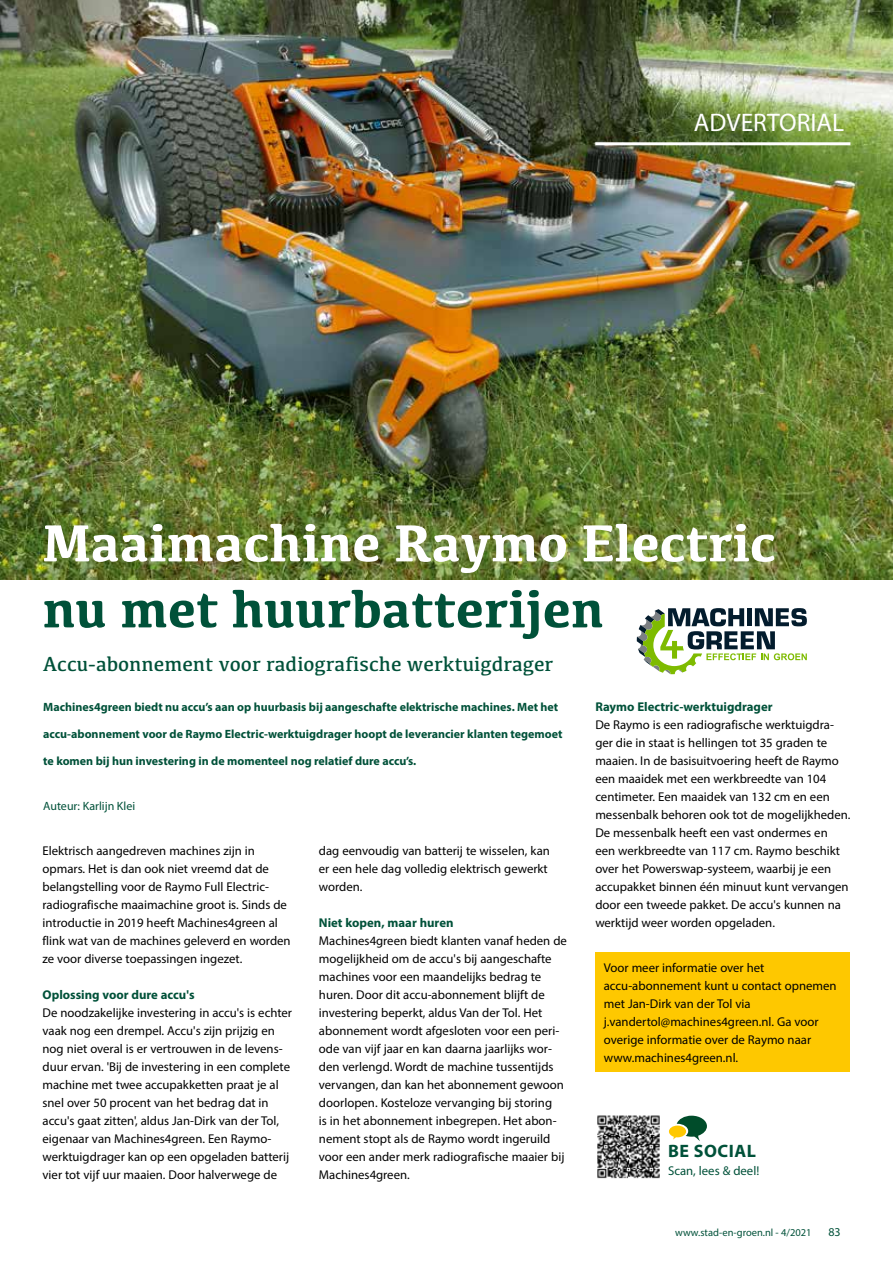
<style>
.page{position:relative;width:893px;height:1263px;background:#fff}
.page>*{position:absolute;margin:0;border:0;box-sizing:border-box;transform-origin:0 0}
.t1{font:700 54px "Kefa";color:#fff}
.t2{font:700 54px "Kefa";color:#005139}
.t3{font:25.5px "Myriad Pro";color:#fff}
.t4{font:21px "Kefa";color:#005139}
.t5{font:700 18px "Myriad Pro";letter-spacing:.03em;color:#005139}
.t6{font:12.75px/18px "Myriad Pro";color:#000}
.t7{font:700 12.75px "Myriad Pro";color:#005139}
.t8{font:12.75px "Myriad Pro";color:#005139}
.t9{font:700 12px "Myriad Pro";color:#005139}
.t10{font:12px "Myriad Pro";color:#005139}
.t11{font:10.5px "Myriad Pro";color:#005139}
</style>
<div class="page">
<img style="left:0;top:0;width:893px;height:579px">
<img style="left:597px;top:1115px;width:63px;height:64px">
<svg style="left:669px;top:1116px;width:38px;height:25px"></svg>
<div style="left:595px;top:952px;width:254px;height:119px;background:#fec800"></div>
<svg style="left:637px;top:608px;width:170px;height:66px"></svg>
<hr style="left:595px;top:142px;width:255px;height:3px;background:#fff">
<h2 class="t3" style="left:694px;top:107px;width:152px">ADVERTORIAL</h2>
<h1 class="t1" style="left:43px;top:507px;width:735px">Maaimachine Raymo Electric</h1>
<h1 class="t2" style="left:43px;top:573px;width:563px">nu met huurbatterijen</h1>
<h3 class="t4" style="left:43px;top:651px;width:512px">Accu-abonnement voor radiografische werktuigdrager</h3>
<p class="t9" style="left:43px;top:699px;width:517px">Machines4green biedt nu accu’s aan op huurbasis bij aangeschafte elektrische machines. Met het</p>
<p class="t9" style="left:43px;top:726px;width:521px">accu-abonnement voor de Raymo Electric-werktuigdrager hoopt de leverancier klanten tegemoet</p>
<p class="t9" style="left:43px;top:753px;width:375px">te komen bij hun investering in de momenteel nog relatief dure accu’s.</p>
<p class="t10" style="left:43px;top:799px;width:93px">Auteur: Karlijn Klei</p>
<p class="t6" style="left:43px;top:842px;width:250px">Elektrisch aangedreven machines zijn in opmars. Het is dan ook niet vreemd dat de belangstelling voor de Raymo Full Electric&shy;radiografische maaimachine groot is. Sinds de introductie in 2019 heeft Machines4green al flink wat van de machines geleverd en worden ze voor diverse toepassingen ingezet.</p>
<p class="t7" style="left:43px;top:986px;width:154px">Oplossing voor dure accu's</p>
<p class="t6" style="left:43px;top:1004px;width:251px">De noodzakelijke investering in accu's is echter vaak nog een drempel. Accu's zijn prijzig en nog niet overal is er vertrouwen in de levens&shy;duur ervan. 'Bij de investering in een complete machine met twee accupakketten praat je al snel over 50 procent van het bedrag dat in accu's gaat zitten', aldus Jan-Dirk van der Tol, eigenaar van Machines4green. Een Raymo&shy;werktuigdrager kan op een opgeladen batterij vier tot vijf uur maaien. Door halverwege de</p>
<p class="t6" style="left:319px;top:842px;width:232px">dag eenvoudig van batterij te wisselen, kan er een hele dag volledig elektrisch gewerkt worden.</p>
<p class="t7" style="left:319px;top:914px;width:136px">Niet kopen, maar huren</p>
<p class="t6" style="left:319px;top:932px;width:249px">Machines4green biedt klanten vanaf heden de mogelijkheid om de accu's bij aangeschafte machines voor een maandelijks bedrag te huren. Door dit accu-abonnement blijft de investering beperkt, aldus Van der Tol. Het abonnement wordt afgesloten voor een peri&shy;ode van vijf jaar en kan daarna jaarlijks wor&shy;den verlengd. Wordt de machine tussentijds vervangen, dan kan het abonnement gewoon doorlopen. Kosteloze vervanging bij storing<br>is in het abonnement inbegrepen. Het abon&shy;nement stopt als de Raymo wordt ingeruild voor een ander merk radiografische maaier bij Machines4green.</p>
<p class="t7" style="left:595px;top:698px;width:179px">Raymo Electric-werktuigdrager</p>
<p class="t6" style="left:595px;top:716px;width:257px">De Raymo is een radiografische werktuigdra&shy;ger die in staat is hellingen tot 35 graden te maaien. In de basisuitvoering heeft de Raymo een maaidek met een werkbreedte van 104 centimeter. Een maaidek van 132 cm en een messenbalk behoren ook tot de mogelijkheden.<br>De messenbalk heeft een vast ondermes en een werkbreedte van 117 cm. Raymo beschikt over het Powerswap-systeem, waarbij je een accupakket binnen één minuut kunt vervangen door een tweede pakket. De accu's kunnen na werktijd weer worden opgeladen.</p>
<p class="t6" style="left:604px;top:959px;width:234px">Voor meer informatie over het accu-abonnement kunt u contact opnemen met Jan-Dirk van der Tol via j.vandertol@machines4green.nl. Ga voor overige informatie over de Raymo naar www.machines4green.nl.</p>
<h3 class="t5" style="left:668px;top:1139px;width:89px">BE SOCIAL</h3>
<p class="t8" style="left:668px;top:1163px;width:93px">Scan, lees &amp; deel!</p>
<p class="t11" style="left:675px;top:1226px;width:138px">www.stad-en-groen.nl - 4/2021</p>
<p class="t10" style="left:828px;top:1224px;width:14px">83</p>
</div>
